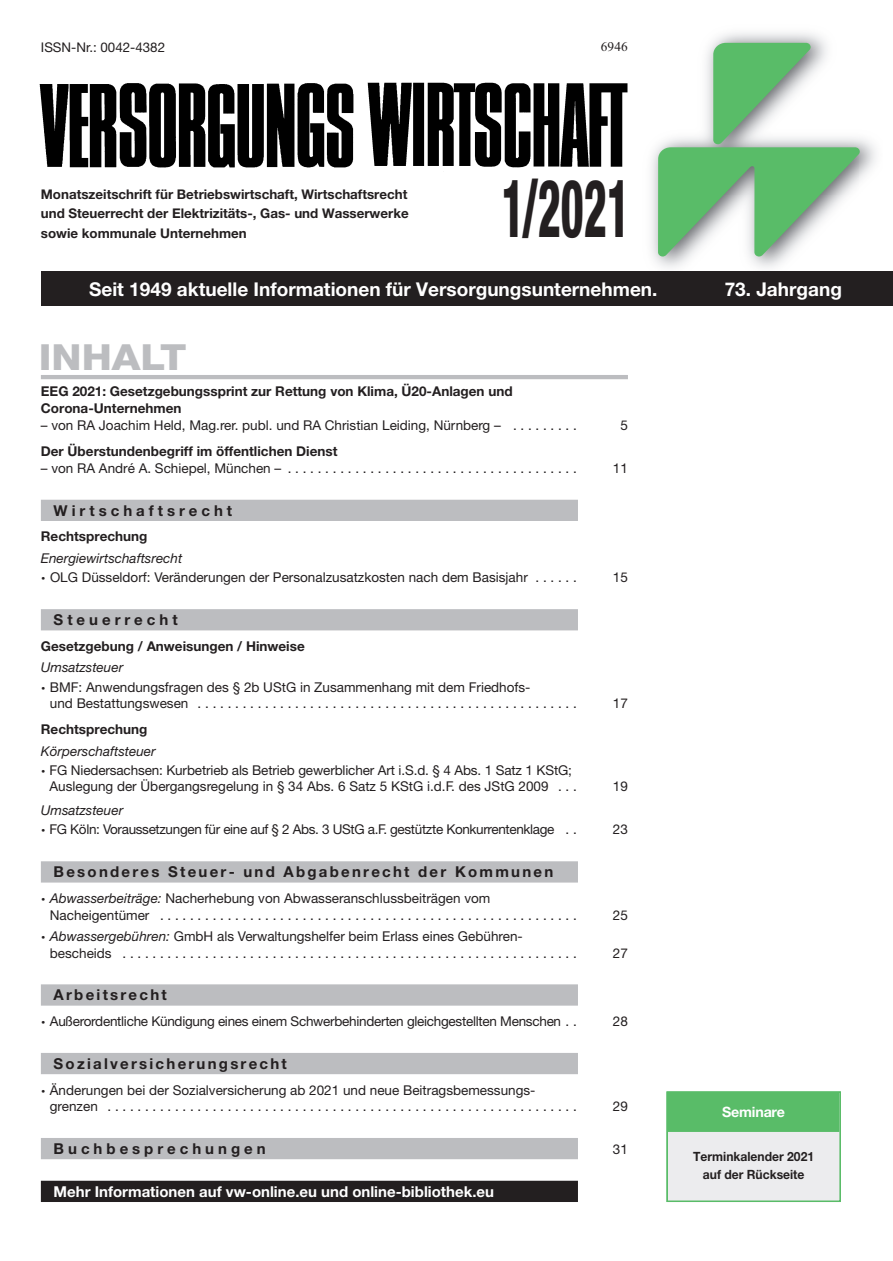
<style>
.page{position:relative;width:893px;height:1261px;background:#fff}
.page>*{position:absolute;margin:0;border:0;box-sizing:border-box;transform-origin:0 0}
.t1{font:800 condensed 80.25px "Helvetica Neue";color:#231f20;scale:.55 1}
.t2{font:800 36px "Helvetica Neue";color:#bcbdc0;scale:1.13 1}
.t3{font:700 19.05px "Helvetica Neue";color:#fff}
.t4{font:700 15px "Helvetica Neue";letter-spacing:.15em;color:#231f20}
.t5{font:700 15px "Helvetica Neue";color:#fff}
.t6{font:700 15px "Helvetica Neue";letter-spacing:.265em;color:#231f20}
.t7{font:700 14.25px "Helvetica Neue";letter-spacing:-.015em;color:#fff}
.t8{font:13.5px/16.5px "Helvetica Neue";color:#231f20}
.t9{font:700 13.5px/16.5px "Helvetica Neue";color:#231f20}
.t10{font:italic 13.5px/21.5px "Helvetica Neue";color:#231f20}
.t11{font:13.5px "Helvetica Neue";letter-spacing:-.02em;color:#231f20}
.t12{font:13.5px "Helvetica Neue";letter-spacing:-.025em;color:#231f20}
.t13{font:700 13.35px/19.2px "Helvetica Neue";color:#231f20;text-align:justify}
.t14{font:13.35px "Helvetica Neue";color:#231f20}
.t15{font:13.35px "Times New Roman";color:#231f20}
.t16{font:700 12.75px/18px "Helvetica Neue";color:#231f20;text-align:center;scale:.95 1}
.s1{font-weight:700;font-style:normal}
.s2{font-weight:400;font-style:italic}
.s3{font-style:italic}
</style>
<div class="page">
<img style="left:39px;top:82px;width:589px;height:86px">
<img style="left:642px;top:32px;width:240px;height:240px">
<svg style="left:658px;top:43px;width:201px;height:213px"></svg>
<div style="left:41px;top:272px;width:852px;height:34px;background:#231f20"></div>
<hr style="left:41px;top:375px;width:587px;height:4px;background:#bcbdc0">
<div style="left:41px;top:500px;width:537px;height:21px;background:#bcbdc0"></div>
<div style="left:41px;top:609px;width:537px;height:21px;background:#bcbdc0"></div>
<div style="left:41px;top:861px;width:537px;height:21px;background:#bcbdc0"></div>
<div style="left:41px;top:984px;width:537px;height:21px;background:#bcbdc0"></div>
<div style="left:41px;top:1053px;width:537px;height:21px;background:#bcbdc0"></div>
<div style="left:41px;top:1138px;width:537px;height:21px;background:#bcbdc0"></div>
<div style="left:41px;top:1180px;width:537px;height:22px;background:#231f20"></div>
<div style="left:668px;top:1093px;width:171px;height:107px;background:#ececee"></div>
<div style="left:666px;top:1091px;width:174px;height:111px;border:2px solid #59bc68"></div>
<div style="left:668px;top:1093px;width:171px;height:39px;background:#59bc68"></div>
<p class="t14" style="left:41px;top:42px;width:126px">ISSN-Nr.: 0042-4382</p>
<p class="t13" style="left:41px;top:186px;width:369px">Monatszeitschrift für Betriebswirtschaft, Wirtschaftsrecht und Steuerrecht der Elektrizitäts-, Gas- und Wasserwerke sowie kommunale Unternehmen</p>
<p class="t15" style="left:601px;top:39px;width:28px">6946</p>
<p class="t1" style="left:501px;top:180px;width:234px">1/2021</p>
<p class="t3" style="left:89px;top:282px;width:570px">Seit 1949 aktuelle Informationen für Versorgungsunternehmen.</p>
<p class="t3" style="left:724px;top:282px;width:119px">73. Jahrgang</p>
<p class="t2" style="left:39px;top:344px;width:132px">INHALT</p>
<p class="t9" style="left:41px;top:384px;width:473px">EEG 2021: Gesetzgebungssprint zur Rettung von Klima, Ü20-Anlagen und<br>Corona-Unternehmen</p>
<p class="t8" style="left:41px;top:418px;width:537px">– von RA Joachim Held, Mag.rer. publ. und RA Christian Leiding, Nürnberg – . . . . . . . . .</p>
<p class="t8" style="left:620px;top:418px;width:9px">5</p>
<p class="t9" style="left:41px;top:444px;width:298px">Der Überstundenbegriff im öffentlichen Dienst</p>
<p class="t8" style="left:41px;top:461px;width:537px">– von RA André A. Schiepel, München – . . . . . . . . . . . . . . . . . . . . . . . . . . . . . . . . . . . . . . .</p>
<p class="t8" style="left:613px;top:461px;width:17px">11</p>
<p class="t6" style="left:54px;top:505px;width:180px">Wirtschaftsrecht</p>
<p class="t10" style="left:41px;top:527px;width:143px"><span class="s1">Rechtsprechung<br></span>Energiewirtschaftsrecht</p>
<p class="t8" style="left:41px;top:570px;width:537px">• OLG Düsseldorf: Veränderungen der Personalzusatzkosten nach dem Basisjahr . . . . . .</p>
<p class="t8" style="left:613px;top:570px;width:17px">15</p>
<p class="t6" style="left:54px;top:614px;width:125px">Steuerrecht</p>
<p class="t9" style="left:41px;top:636px;width:265px;line-height:21.5px">Gesetzgebung / Anweisungen / Hinweise<br><span class="s2">Umsatzsteuer</span></p>
<p class="t8" style="left:50px;top:680px;width:528px;text-indent:-9px">• BMF: Anwendungsfragen des § 2b UStG in Zusammenhang mit dem Friedhofs-<br>und Bestattungswesen . . . . . . . . . . . . . . . . . . . . . . . . . . . . . . . . . . . . . . . . . . . . . . . . . . .</p>
<p class="t8" style="left:613px;top:696px;width:17px">17</p>
<p class="t10" style="left:41px;top:720px;width:116px"><span class="s1">Rechtsprechung<br></span>Körperschaftsteuer</p>
<p class="t8" style="left:49px;top:763px;width:529px;text-indent:-9px">• FG Niedersachsen: Kurbetrieb als Betrieb gewerblicher Art i.S.d. § 4 Abs. 1 Satz 1 KStG;<br>Auslegung der Übergangsregelung in § 34 Abs. 6 Satz 5 KStG i.d.F. des JStG 2009 . . .</p>
<p class="t8" style="left:613px;top:780px;width:17px">19</p>
<p class="t10" style="left:41px;top:801px;width:84px">Umsatzsteuer</p>
<p class="t12" style="left:41px;top:825px;width:537px">• FG Köln: Voraussetzungen für eine auf § 2 Abs. 3 UStG a.F. gestützte Konkurrentenklage . .</p>
<p class="t8" style="left:613px;top:823px;width:17px">23</p>
<p class="t4" style="left:54px;top:866px;width:501px">Besonderes Steuer- und Abgabenrecht der Kommunen</p>
<p class="t8" style="left:50px;top:891px;width:528px;text-indent:-9px">• <span class="s3">Abwasserbeiträge:</span> Nacherhebung von Abwasseranschlussbeiträgen vom<br>Nacheigentümer . . . . . . . . . . . . . . . . . . . . . . . . . . . . . . . . . . . . . . . . . . . . . . . . . . . . . . . .</p>
<p class="t8" style="left:613px;top:908px;width:17px">25</p>
<p class="t8" style="left:50px;top:929px;width:528px;text-indent:-9px">• <span class="s3">Abwassergebühren:</span> GmbH als Verwaltungshelfer beim Erlass eines Gebühren&shy;bescheids . . . . . . . . . . . . . . . . . . . . . . . . . . . . . . . . . . . . . . . . . . . . . . . . . . . . . . . . . . . . .</p>
<p class="t8" style="left:613px;top:946px;width:17px">27</p>
<p class="t4" style="left:54px;top:989px;width:115px">Arbeitsrecht</p>
<p class="t11" style="left:41px;top:1016px;width:537px">• Außerordentliche Kündigung eines einem Schwerbehinderten gleichgestellten Menschen . .</p>
<p class="t8" style="left:613px;top:1014px;width:17px">28</p>
<p class="t4" style="left:54px;top:1058px;width:235px">Sozialversicherungsrecht</p>
<p class="t8" style="left:50px;top:1083px;width:528px;text-indent:-9px">• Änderungen bei der Sozialversicherung ab 2021 und neue Beitragsbemessungs&shy;grenzen . . . . . . . . . . . . . . . . . . . . . . . . . . . . . . . . . . . . . . . . . . . . . . . . . . . . . . . . . . . . . . .</p>
<p class="t8" style="left:613px;top:1099px;width:17px">29</p>
<p class="t6" style="left:54px;top:1143px;width:213px">Buchbesprechungen</p>
<p class="t8" style="left:613px;top:1142px;width:17px">31</p>
<p class="t5" style="left:54px;top:1186px;width:442px">Mehr Informationen auf vw-online.eu und online-bibliothek.eu</p>
<p class="t7" style="left:722px;top:1107px;width:64px">Seminare</p>
<p class="t16" style="left:693px;top:1148px;width:129px">Terminkalender 2021 auf der Rückseite</p>
<p class="t16" style="left:807px;top:1148px;width:9px">0</p>
</div>
